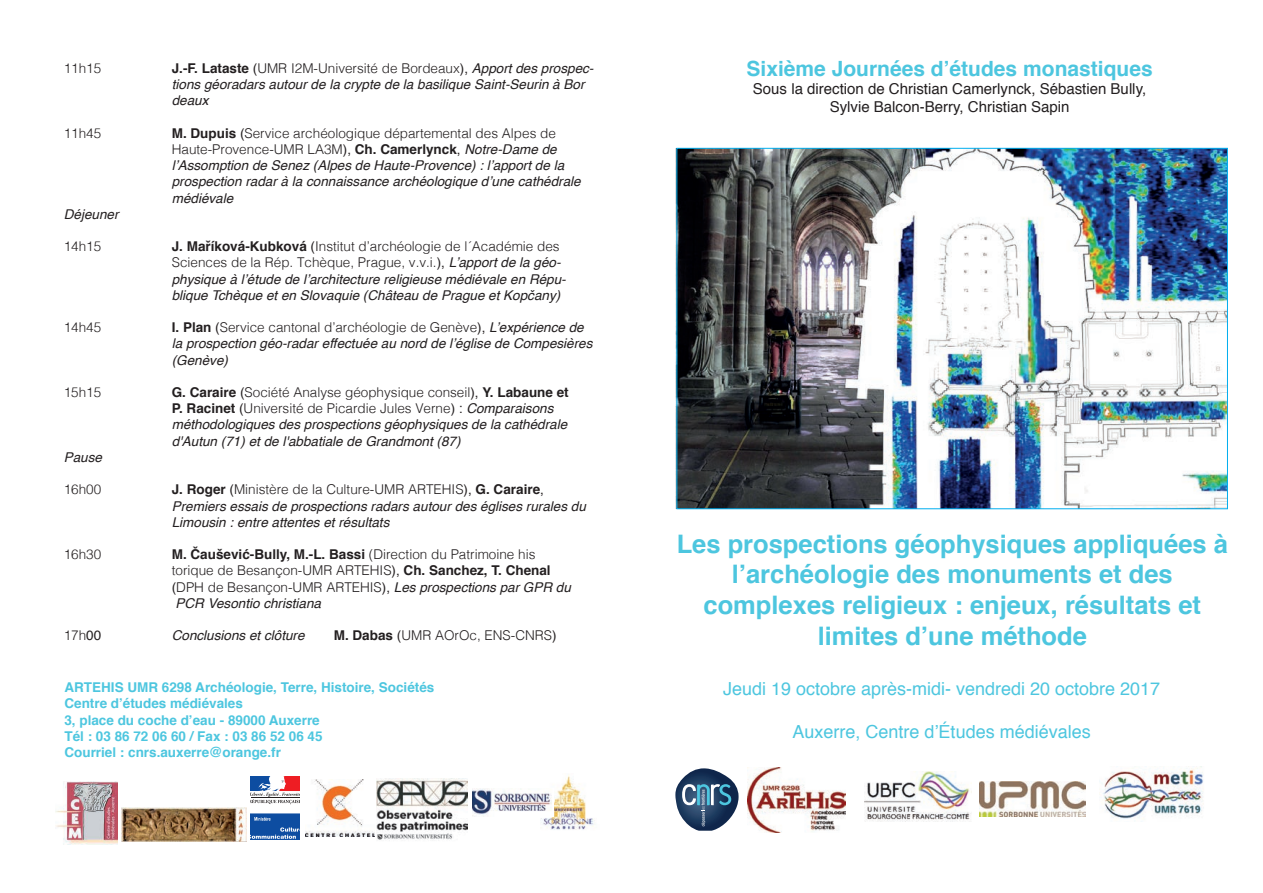
<style>
.page{position:relative;width:1263px;height:893px;background:#fff}
.page>*{position:absolute;margin:0;border:0;box-sizing:border-box;transform-origin:0 0}
.t1{font:700 25.5px/30.6px "Helvetica";color:#4dc6df;text-align:center}
.t2{font:700 21px "Helvetica";color:#4dc6df}
.t3{font:18px "Helvetica";color:#4dc6df}
.t4{font:15px/18px "Helvetica";color:#231f20;text-align:center}
.t5{font:italic 13.5px/16.2px "Helvetica";color:#231f20}
.t6{font:300 13.5px/16.2px "Helvetica";color:#231f20}
.t7{font:700 13.5px/16.2px "Helvetica";color:#4dc6df}
.s1{font-weight:700;font-style:normal}
.s2{font-style:normal}
.s3{font-weight:300;font-style:normal}
.s4{font-weight:700}
.s5{font-weight:400}
.s6{font-weight:400;font-style:italic}
</style>
<div class="page">
<img style="left:678px;top:150px;width:548px;height:357px">
<img style="left:864px;top:771px;width:108px;height:51px">
<img style="left:980px;top:781px;width:105px;height:36px">
<img style="left:748px;top:768px;width:97px;height:64px">
<svg style="left:675px;top:768px;width:63px;height:63px"></svg>
<img style="left:1102px;top:766px;width:102px;height:53px">
<img style="left:55px;top:781px;width:63px;height:63px">
<img style="left:121px;top:807px;width:126px;height:35px">
<svg style="left:251px;top:776px;width:49px;height:28px"></svg>
<svg style="left:251px;top:813px;width:48px;height:27px"></svg>
<img style="left:305px;top:779px;width:69px;height:58px">
<img style="left:377px;top:779px;width:90px;height:61px">
<img style="left:541px;top:775px;width:54px;height:55px">
<img style="left:473px;top:789px;width:81px;height:27px">
<p class="t6" style="left:64px;top:59px;width:39px">11h15</p>
<p class="t5" style="left:172px;top:61px;width:423px"><span class="s1">J.-F. Lataste</span> <span class="s2">(</span><span class="s3">UMR I2M-Université de Bordeaux</span><span class="s2">),</span> Apport des prospec&shy;tions géoradars autour de la crypte de la basilique Saint-Seurin à Bor deaux</p>
<p class="t6" style="left:64px;top:124px;width:39px">11h45</p>
<p class="t5" style="left:172px;top:125px;width:410px"><span class="s1">M. Dupuis</span> <span class="s2">(</span><span class="s3">Service archéologique départemental des Alpes de Haute-Provence-UMR LA3M</span><span class="s2">),</span> <span class="s1">Ch. Camerlynck</span><span class="s2">,</span> Notre-Dame de l’Assomption de Senez (Alpes de Haute-Provence) : l’apport de la prospection radar à la connaissance archéologique d’une cathédrale médiévale</p>
<p class="t5" style="left:64px;top:206px;width:56px">Déjeuner</p>
<p class="t6" style="left:64px;top:237px;width:39px">14h15</p>
<p class="t5" style="left:172px;top:239px;width:395px"><span class="s1">J. Maříková-Kubková</span> <span class="s2">(</span><span class="s3">Institut d’archéologie de l´Académie des Sciences de la Rép. Tchèque, Prague, v.v.i.</span><span class="s2">),</span> L’apport de la géo&shy;physique à l’étude de l’architecture religieuse médiévale en Répu&shy;blique Tchèque et en Slovaquie (Château de Prague et Kopčany)</p>
<p class="t6" style="left:64px;top:318px;width:39px">14h45</p>
<p class="t5" style="left:172px;top:320px;width:422px"><span class="s1">I. Plan</span> <span class="s2">(</span><span class="s3">Service cantonal d’archéologie de Genève</span><span class="s2">),</span> L’expérience de la prospection géo-radar effectuée au nord de l’église de Compesières (Genève)</p>
<p class="t6" style="left:64px;top:383px;width:39px">15h15</p>
<p class="t5" style="left:172px;top:385px;width:398px"><span class="s1">G. Caraire</span> <span class="s2">(</span><span class="s3">Société Analyse géophysique conseil</span><span class="s2">),</span> <span class="s1">Y. Labaune et P. Racinet</span> <span class="s2">(</span><span class="s3">Université de Picardie Jules Verne</span><span class="s2">) :</span> Comparaisons méthodologiques des prospections géophysiques de la cathédrale d'Autun (71) et de l'abbatiale de Grandmont (87)</p>
<p class="t5" style="left:64px;top:449px;width:40px">Pause</p>
<p class="t6" style="left:64px;top:480px;width:39px">16h00</p>
<p class="t5" style="left:172px;top:482px;width:416px"><span class="s1">J. Roger</span> <span class="s2">(</span><span class="s3">Ministère de la Culture-UMR ARTEHIS</span><span class="s2">),</span> <span class="s1">G. Caraire</span><span class="s2">,<br></span>Premiers essais de prospections radars autour des églises rurales du<br>Limousin : entre attentes et résultats</p>
<p class="t6" style="left:64px;top:545px;width:39px">16h30</p>
<p class="t6" style="left:172px;top:545px;width:401px"><span class="s4">M. Čaušević-Bully, M.-L. Bassi</span> (Direction du Patrimoine his torique de Besançon-UMR ARTEHIS<span class="s5">),</span> <span class="s4">Ch. Sanchez, T. Chenal </span><span class="s5">(</span>DPH de Besançon-UMR ARTEHIS<span class="s5">),</span> <span class="s6">Les prospections par GPR du PCR Vesontio christiana</span></p>
<p class="t6" style="left:64px;top:626px;width:39px">17h<span class="s5">00</span></p>
<p class="t5" style="left:172px;top:628px;width:134px">Conclusions et clôture</p>
<p class="t6" style="left:334px;top:626px;width:224px"><span class="s4">M. Dabas</span> <span class="s5">(</span>UMR AOrOc, ENS-CNRS<span class="s5">)</span></p>
<p class="t7" style="left:64px;top:679px;width:371px">ARTEHIS UMR 6298 Archéologie, Terre, Histoire, Sociétés Centre d’études médiévales<br>3, place du coche d’eau - 89000 Auxerre<br>Tél : 03 86 72 06 60 / Fax : 03 86 52 06 45<br>Courriel : cnrs.auxerre@orange.fr</p>
<h2 class="t2" style="left:746px;top:52px;width:408px">Sixième Journées d’études monastiques</h2>
<p class="t4" style="left:753px;top:80px;width:395px">Sous la direction de Christian Camerlynck, Sébastien Bully,<br>Sylvie Balcon-Berry, Christian Sapin</p>
<h1 class="t1" style="left:677px;top:529px;width:553px">Les prospections géophysiques appliquées à l’archéologie des monuments et des complexes religieux : enjeux, résultats et limites d’une méthode</h1>
<h3 class="t3" style="left:723px;top:675px;width:439px">Jeudi 19 octobre après-midi- vendredi 20 octobre 2017</h3>
<h3 class="t3" style="left:792px;top:718px;width:300px">Auxerre, Centre d’Études médiévales</h3>
</div>
